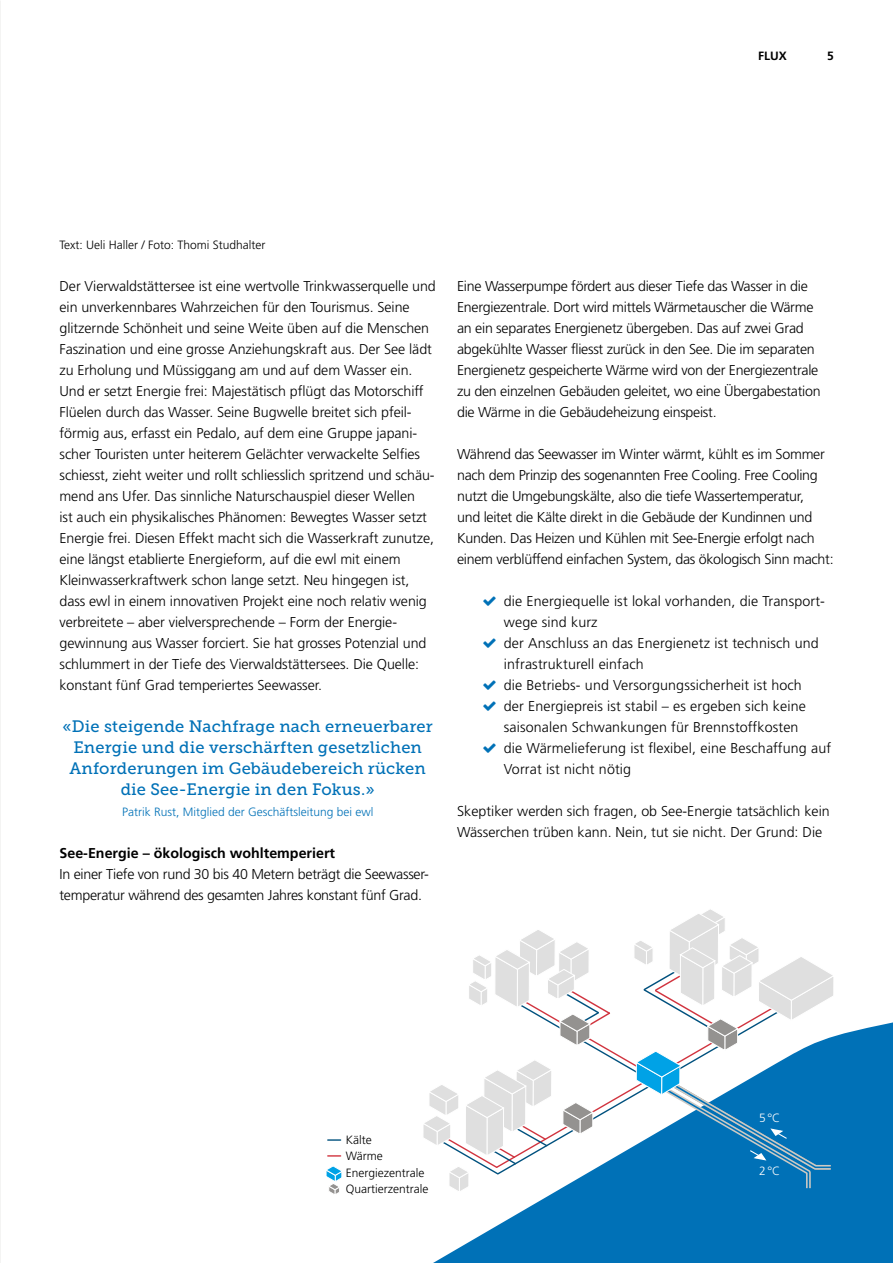
<style>
.page{position:relative;width:893px;height:1263px;background:#fff}
.page>*{position:absolute;margin:0;border:0;box-sizing:border-box;transform-origin:0 0}
.t1{font:16.5px/21px "Museo Slab 500";letter-spacing:.01em;color:#0071b7;text-align:center}
.t2{font:300 14.25px/21px "Frutiger LT Std";letter-spacing:-.005em;color:#000}
.t3{font:700 14.25px "Frutiger LT Std";color:#000}
.t4{font:300 12px/16.5px "Frutiger LT Std";color:#000}
.t5{font:300 12px "Frutiger LT Std";color:#0071b7}
.t6{font:300 12px "Frutiger LT Std";color:#fff}
.t7{font:700 12px "Frutiger LT Std";color:#000}
</style>
<div class="page">
<img style="left:0;top:0;width:1px;height:1263px">
<svg style="left:433px;top:1022px;width:460px;height:241px;background:#197fbe"></svg>
<svg style="left:423px;top:909px;width:417px;height:287px"></svg>
<svg style="left:326px;top:1166px;width:16px;height:28px"></svg>
<svg style="left:328px;top:1139px;width:13px;height:2px"></svg>
<svg style="left:328px;top:1155px;width:13px;height:1px"></svg>
<p class="t7" style="left:758px;top:48px;width:30px">FLUX</p>
<p class="t7" style="left:827px;top:48px;width:8px">5</p>
<p class="t4" style="left:60px;top:236px;width:208px">Text: Ueli Haller / Foto: Thomi Studhalter</p>
<p class="t2" style="left:60px;top:275px;width:378px">Der Vierwaldstättersee ist eine wertvolle Trinkwasserquelle und ein unverkennbares Wahrzeichen für den Tourismus. Seine glitzernde Schönheit und seine Weite üben auf die Menschen Faszination und eine grosse Anziehungskraft aus. Der See lädt zu Erholung und Müssiggang am und auf dem Wasser ein.<br>Und er setzt Energie frei: Majestätisch pflügt das Motorschiff Flüelen durch das Wasser. Seine Bugwelle breitet sich pfeil&shy;förmig aus, erfasst ein Pedalo, auf dem eine Gruppe japani&shy;scher Touristen unter heiterem Gelächter verwackelte Selfies schiesst, zieht weiter und rollt schliesslich spritzend und schäu&shy;mend ans Ufer. Das sinnliche Naturschauspiel dieser Wellen<br>ist auch ein physikalisches Phänomen: Bewegtes Wasser setzt Energie frei. Diesen Effekt macht sich die Wasserkraft zunutze, eine längst etablierte Energieform, auf die ewl mit einem Kleinwasserkraftwerk schon lange setzt. Neu hingegen ist, dass ewl in einem innovativen Projekt eine noch relativ wenig verbreitete – aber vielversprechende – Form der Energie&shy;gewinnung aus Wasser forciert. Sie hat grosses Potenzial und schlummert in der Tiefe des Vierwaldstättersees. Die Quelle: konstant fünf Grad temperiertes Seewasser.</p>
<p class="t1" style="left:62px;top:715px;width:372px">«Die steigende Nachfrage nach erneuerbarer Energie und die verschärften gesetzlichen Anforderungen im Gebäudebereich rücken die See-Energie in den Fokus.»</p>
<p class="t5" style="left:122px;top:805px;width:253px">Patrik Rust, Mitglied der Geschäftsleitung bei ewl</p>
<p class="t3" style="left:60px;top:844px;width:277px">See-Energie – ökologisch wohltemperiert</p>
<p class="t2" style="left:60px;top:863px;width:371px">In einer Tiefe von rund 30 bis 40 Metern beträgt die Seewasser&shy;temperatur während des gesamten Jahres konstant fünf Grad.</p>
<p class="t2" style="left:457px;top:275px;width:365px">Eine Wasserpumpe fördert aus dieser Tiefe das Wasser in die Energiezentrale. Dort wird mittels Wärmetauscher die Wärme an ein separates Energienetz übergeben. Das auf zwei Grad abgekühlte Wasser fliesst zurück in den See. Die im separaten Energienetz gespeicherte Wärme wird von der Energiezentrale zu den einzelnen Gebäuden geleitet, wo eine Übergabestation die Wärme in die Gebäudeheizung einspeist.</p>
<p class="t2" style="left:457px;top:443px;width:378px">Während das Seewasser im Winter wärmt, kühlt es im Sommer nach dem Prinzip des sogenannten Free Cooling. Free Cooling nutzt die Umgebungskälte, also die tiefe Wassertemperatur,<br>und leitet die Kälte direkt in die Gebäude der Kundinnen und Kunden. Das Heizen und Kühlen mit See-Energie erfolgt nach einem verblüffend einfachen System, das ökologisch Sinn macht:</p>
<p class="t2" style="left:504px;top:590px;width:329px">die Energiequelle ist lokal vorhanden, die Transport&shy;wege sind kurz<br>der Anschluss an das Energienetz ist technisch und infrastrukturell einfach<br>die Betriebs- und Versorgungssicherheit ist hoch<br>der Energiepreis ist stabil – es ergeben sich keine saisonalen Schwankungen für Brennstoffkosten<br>die Wärmelieferung ist flexibel, eine Beschaffung auf Vorrat ist nicht nötig</p>
<p class="t2" style="left:457px;top:800px;width:374px">Skeptiker werden sich fragen, ob See-Energie tatsächlich kein<br>Wässerchen trüben kann. Nein, tut sie nicht. Der Grund: Die</p>
<p class="t4" style="left:346px;top:1131px;width:84px">Kälte<br>Wärme<br>Energiezentrale<br>Quartierzentrale</p>
<p class="t6" style="left:759px;top:1111px;width:22px">5°C</p>
<p class="t6" style="left:759px;top:1164px;width:22px">2°C</p>
</div>
